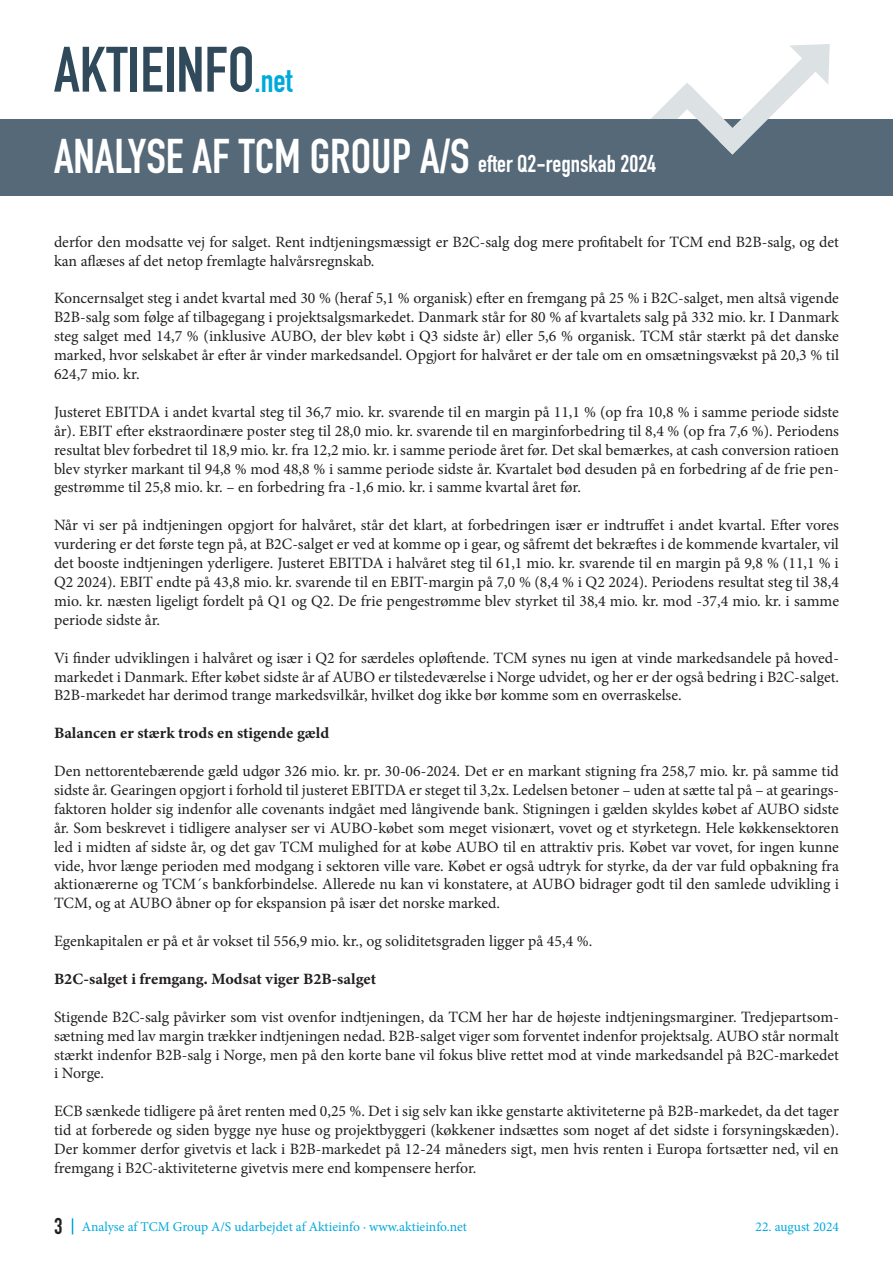
<style>
.page{position:relative;width:893px;height:1263px;background:#fff}
.page>*{position:absolute;margin:0;border:0;box-sizing:border-box;transform-origin:0 0}
.t1{font:700 63px "DIN Condensed";color:#304a5c}
.t2{font:700 48px "DIN Condensed";color:#fff}
.t3{font:700 24px "DIN Condensed";color:#fff}
.t4{font:700 22.5px "DIN Condensed";color:#231f20}
.t5{font:15.75px/18.9px "Minion Pro";color:#231f20;text-align:justify}
.t6{font:15.75px "Minion Variable Concept";color:#231f20}
.t7{font:13.5px "Minion Pro";color:#00a9db}
.s1{font-size:33px;color:#00a9db}
</style>
<div class="page">
<div style="left:0;top:119px;width:893px;height:77px;background:#556978"></div>
<svg style="left:651px;top:44px;width:179px;height:111px"></svg>
<svg style="left:72px;top:1218px;width:1px;height:16px"></svg>
<p class="t1" style="left:54px;top:27px;width:240px">AKTIEINFO<span class="s1">.net</span></p>
<p class="t2" style="left:54px;top:124px;width:417px">ANALYSE AF TCM GROUP A/S</p>
<p class="t3" style="left:478px;top:148px;width:180px">efter Q2-regnskab 2024</p>
<p class="t5" style="left:54px;top:232px;width:786px">derfor den modsatte vej for salget. Rent indtjeningsmæssigt er B2C-salg dog mere profitabelt for TCM end B2B-salg, og det kan aflæses af det netop fremlagte halvårsregnskab.</p>
<p class="t5" style="left:54px;top:289px;width:786px">Koncernsalget steg i andet kvartal med 30 % (heraf 5,1 % organisk) efter en fremgang på 25 % i B2C-salget, men altså vigende B2B-salg som følge af tilbagegang i projektsalgsmarkedet. Danmark står for 80 % af kvartalets salg på 332 mio. kr. I Danmark steg salget med 14,7 % (inklusive AUBO, der blev købt i Q3 sidste år) eller 5,6 % organisk. TCM står stærkt på det danske marked, hvor selskabet år efter år vinder markedsandel. Opgjort for halvåret er der tale om en omsætningsvækst på 20,3 % til 624,7 mio. kr.</p>
<p class="t5" style="left:54px;top:402px;width:786px">Justeret EBITDA i andet kvartal steg til 36,7 mio. kr. svarende til en margin på 11,1 % (op fra 10,8 % i samme periode sidste år). EBIT efter ekstraordinære poster steg til 28,0 mio. kr. svarende til en marginforbedring til 8,4 % (op fra 7,6 %). Periodens resultat blev forbedret til 18,9 mio. kr. fra 12,2 mio. kr. i samme periode året før. Det skal bemærkes, at cash conversion ratioen blev styrker markant til 94,8 % mod 48,8 % i samme periode sidste år. Kvartalet bød desuden på en forbedring af de frie pen&shy;gestrømme til 25,8 mio. kr. – en forbedring fra -1,6 mio. kr. i samme kvartal året før.</p>
<p class="t5" style="left:54px;top:516px;width:787px">Når vi ser på indtjeningen opgjort for halvåret, står det klart, at forbedringen især er indtruffet i andet kvartal. Efter vores vurdering er det første tegn på, at B2C-salget er ved at komme op i gear, og såfremt det bekræftes i de kommende kvartaler, vil det booste indtjeningen yderligere. Justeret EBITDA i halvåret steg til 61,1 mio. kr. svarende til en margin på 9,8 % (11,1 % i Q2 2024). EBIT endte på 43,8 mio. kr. svarende til en EBIT-margin på 7,0 % (8,4 % i Q2 2024). Periodens resultat steg til 38,4 mio. kr. næsten ligeligt fordelt på Q1 og Q2. De frie pengestrømme blev styrket til 38,4 mio. kr. mod -37,4 mio. kr. i samme periode sidste år.</p>
<p class="t5" style="left:54px;top:648px;width:787px">Vi finder udviklingen i halvåret og især i Q2 for særdeles opløftende. TCM synes nu igen at vinde markedsandele på hoved&shy;markedet i Danmark. Efter købet sidste år af AUBO er tilstedeværelse i Norge udvidet, og her er der også bedring i B2C-salget.<br>B2B-markedet har derimod trange markedsvilkår, hvilket dog ikke bør komme som en overraskelse.</p>
<p class="t6" style="left:54px;top:722px;width:277px">Balancen er stærk trods en stigende gæld</p>
<p class="t5" style="left:54px;top:762px;width:787px">Den nettorentebærende gæld udgør 326 mio. kr. pr. 30-06-2024. Det er en markant stigning fra 258,7 mio. kr. på samme tid sidste år. Gearingen opgjort i forhold til justeret EBITDA er steget til 3,2x. Ledelsen betoner – uden at sætte tal på – at gearings&shy;faktoren holder sig indenfor alle covenants indgået med långivende bank. Stigningen i gælden skyldes købet af AUBO sidste år. Som beskrevet i tidligere analyser ser vi AUBO-købet som meget visionært, vovet og et styrketegn. Hele køkkensektoren led i midten af sidste år, og det gav TCM mulighed for at købe AUBO til en attraktiv pris. Købet var vovet, for ingen kunne vide, hvor længe perioden med modgang i sektoren ville vare. Købet er også udtryk for styrke, da der var fuld opbakning fra aktionærerne og TCM´s bankforbindelse. Allerede nu kan vi konstatere, at AUBO bidrager godt til den samlede udvikling i TCM, og at AUBO åbner op for ekspansion på især det norske marked.</p>
<p class="t5" style="left:54px;top:932px;width:540px">Egenkapitalen er på et år vokset til 556,9 mio. kr., og soliditetsgraden ligger på 45,4 %.</p>
<p class="t6" style="left:54px;top:968px;width:324px">B2C-salget i fremgang. Modsat viger B2B-salget</p>
<p class="t5" style="left:54px;top:1007px;width:786px">Stigende B2C-salg påvirker som vist ovenfor indtjeningen, da TCM her har de højeste indtjeningsmarginer. Tredjepartsom&shy;sætning med lav margin trækker indtjeningen nedad. B2B-salget viger som forventet indenfor projektsalg. AUBO står normalt stærkt indenfor B2B-salg i Norge, men på den korte bane vil fokus blive rettet mod at vinde markedsandel på B2C-markedet i Norge.</p>
<p class="t5" style="left:54px;top:1102px;width:786px">ECB sænkede tidligere på året renten med 0,25 %. Det i sig selv kan ikke genstarte aktiviteterne på B2B-markedet, da det tager tid at forberede og siden bygge nye huse og projektbyggeri (køkkener indsættes som noget af det sidste i forsyningskæden).<br>Der kommer derfor givetvis et lack i B2B-markedet på 12-24 måneders sigt, men hvis renten i Europa fortsætter ned, vil en fremgang i B2C-aktiviteterne givetvis mere end kompensere herfor.</p>
<p class="t4" style="left:54px;top:1211px;width:10px">3</p>
<p class="t7" style="left:82px;top:1218px;width:387px">Analyse af TCM Group A/S udarbejdet af Aktieinfo ∙ www.aktieinfo.net</p>
<p class="t7" style="left:756px;top:1218px;width:85px">22. august 2024</p>
</div>
